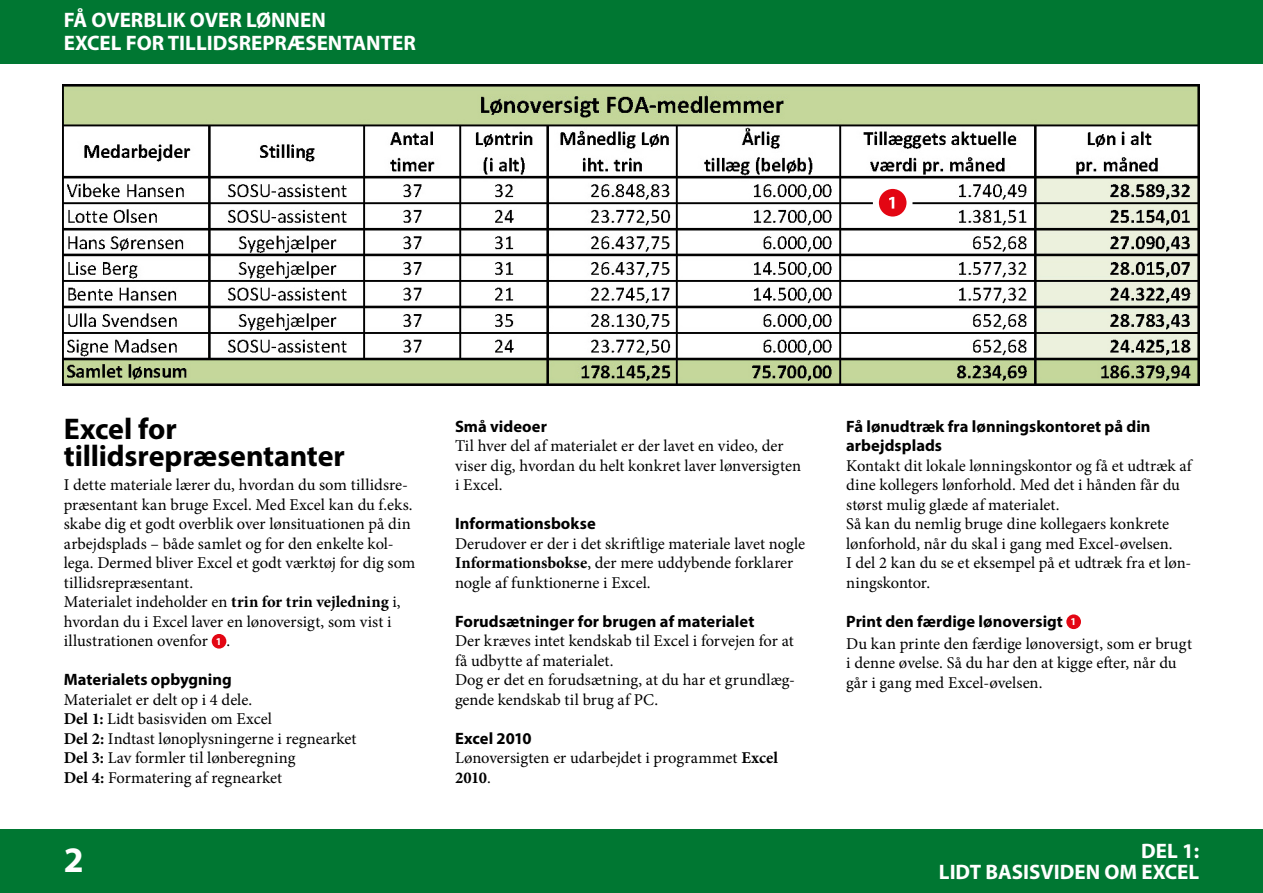
<style>
.page{position:relative;width:1263px;height:893px;background:#fff}
.page>*{position:absolute;margin:0;border:0;box-sizing:border-box;transform-origin:0 0}
.t1{font:700 36px "Myriad Pro";color:#fff}
.t2{font:700 30px/27px "Myriad Pro";letter-spacing:-.005em;color:#000}
.t3{font:700 21px/23.2px "Myriad Pro";color:#fff}
.t4{font:16.5px/19.5px "Minion Pro";color:#000}
.t5{font:700 16.5px/19.5px "Myriad Pro";color:#000}
.s1{font-weight:700}
.s2{font-family:"Myriad Pro";font-weight:700;font-size:10.5px;color:#fff}
.s3{font-size:10.5px;color:#fff}
</style>
<div class="page">
<div style="left:0;top:0;width:1263px;height:64px;background:#007732"></div>
<div style="left:0;top:829px;width:1263px;height:64px;background:#007732"></div>
<img style="left:63px;top:84px;width:1136px;height:301px">
<div style="left:212px;top:634px;width:14px;height:15px;background:#e30613;border-radius:50%"></div>
<svg style="left:876px;top:186px;width:33px;height:34px"></svg>
<div style="left:873px;top:183px;width:39px;height:40px;border:6px solid #fff;border-radius:50%"></div>
<svg style="left:889px;top:197px;width:5px;height:12px"></svg>
<div style="left:1066px;top:614px;width:15px;height:15px;background:#e30613;border-radius:50%"></div>
<p class="t3" style="left:64px;top:8px;width:354px">FÅ OVERBLIK OVER LØNNEN<br>EXCEL FOR TILLIDSREPRÆSENTANTER</p>
<h2 class="t2" style="left:64px;top:414px;width:283px">Excel for tillidsrepræsentanter</h2>
<p class="t4" style="left:64px;top:475px;width:353px">I dette materiale lærer du, hvordan du som tillidsre&shy;præsentant kan bruge Excel. Med Excel kan du f.eks. skabe dig et godt overblik over lønsituationen på din arbejdsplads – både samlet og for den enkelte kol&shy;lega. Dermed bliver Excel et godt værktøj for dig som tillidsrepræsentant.<br>Materialet indeholder en <span class="s1">trin for trin vejledning</span> i, hvordan du i Excel laver en lønoversigt, som vist i illustrationen ovenfor <span class="s2">1</span> .</p>
<p class="t5" style="left:64px;top:669px;width:170px">Materialets opbygning</p>
<p class="t4" style="left:64px;top:690px;width:294px">Materialet er delt op i 4 dele.<br><span class="s1">Del 1:</span> Lidt basisviden om Excel<br><span class="s1">Del 2:</span> Indtast lønoplysningerne i regnearket <span class="s1">Del 3:</span> Lav formler til lønberegning<br><span class="s1">Del 4:</span> Formatering af regnearket</p>
<p class="t5" style="left:455px;top:416px;width:93px">Små videoer</p>
<p class="t4" style="left:455px;top:436px;width:348px">Til hver del af materialet er der lavet en video, der viser dig, hvordan du helt konkret laver lønversigten i Excel.</p>
<p class="t5" style="left:455px;top:513px;width:142px">Informationsbokse</p>
<p class="t4" style="left:455px;top:534px;width:352px">Derudover er der i det skriftlige materiale lavet nogle<br><span class="s1">Informationsbokse</span>, der mere uddybende forklarer nogle af funktionerne i Excel.</p>
<p class="t5" style="left:455px;top:611px;width:301px">Forudsætninger for brugen af materialet</p>
<p class="t4" style="left:455px;top:631px;width:342px">Der kræves intet kendskab til Excel i forvejen for at få udbytte af materialet.<br>Dog er det en forudsætning, at du har et grundlæg&shy;gende kendskab til brug af PC.</p>
<p class="t5" style="left:455px;top:728px;width:78px">Excel 2010</p>
<p class="t4" style="left:455px;top:748px;width:324px">Lønoversigten er udarbejdet i programmet <span class="s1">Excel<br>2010</span>.</p>
<p class="t5" style="left:846px;top:416px;width:306px">Få lønudtræk fra lønningskontoret på din arbejdsplads</p>
<p class="t4" style="left:846px;top:456px;width:347px">Kontakt dit lokale lønningskontor og få et udtræk af dine kollegers lønforhold. Med det i hånden får du størst mulig glæde af materialet.<br>Så kan du nemlig bruge dine kollegaers konkrete lønforhold, når du skal i gang med Excel-øvelsen.<br>I del 2 kan du se et eksempel på et udtræk fra et løn&shy;ningskontor.</p>
<p class="t5" style="left:846px;top:611px;width:231px">Print den færdige lønoversigt <span class="s3">1</span></p>
<p class="t4" style="left:846px;top:634px;width:347px">Du kan printe den færdige lønoversigt, som er brugt i denne øvelse. Så du har den at kigge efter, når du går i gang med Excel-øvelsen.</p>
<h1 class="t1" style="left:64px;top:837px;width:21px">2</h1>
<p class="t3" style="left:939px;top:840px;width:262px;line-height:21px;text-align:right">DEL 1:<br>LIDT BASISVIDEN OM EXCEL</p>
</div>
